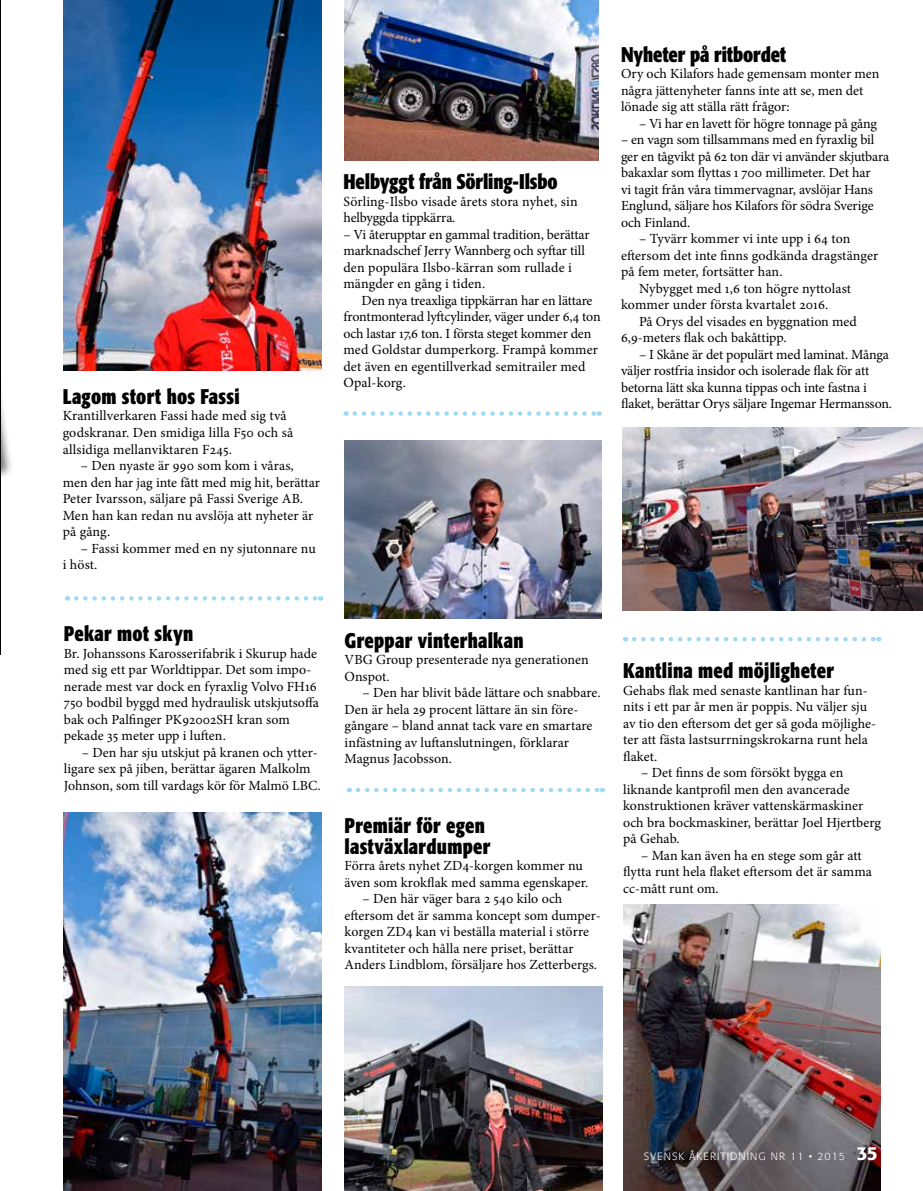
<style>
.page{position:relative;width:923px;height:1191px;background:#fff}
.page>*{position:absolute;margin:0;border:0;box-sizing:border-box;transform-origin:0 0}
.t1{font:700 21px/21px "Formata OT Condenced";letter-spacing:.01em;color:#000;scale:.93 1}
.t2{font:13.95px/16.5px "Minion Pro";color:#000}
.t3{font:300 10.5px "Formata OT";letter-spacing:.1em;color:#fff}
.s1{font-weight:500;font-size:18.75px}
</style>
<div class="page">
<img style="left:623px;top:905px;width:257px;height:286px">
<hr style="left:0;top:0;width:1px;height:654px;background:#000">
<img style="left:622px;top:427px;width:301px;height:183px">
<img style="left:344px;top:986px;width:259px;height:205px">
<img style="left:344px;top:0;width:254px;height:161px">
<img style="left:64px;top:812px;width:257px;height:379px">
<img style="left:344px;top:440px;width:258px;height:178px">
<img style="left:64px;top:0;width:257px;height:370px">
<div style="left:0;top:309px;width:14px;height:201px;background:#000;opacity:.55"></div>
<svg style="left:355px;top:411px;width:244px;height:5px"></svg>
<svg style="left:76px;top:596px;width:245px;height:4px"></svg>
<svg style="left:358px;top:787px;width:245px;height:5px"></svg>
<svg style="left:634px;top:637px;width:245px;height:4px"></svg>
<h1 class="t1" style="left:63px;top:386px;width:192px">Lagom stort hos Fassi</h1>
<p class="t2" style="left:63px;top:408px;width:232px">Krantillverkaren Fassi hade med sig två godskranar. Den smidiga lilla F50 och så allsidiga mellanviktaren F245.</p>
<p class="t2" style="left:63px;top:457px;width:259px;text-indent:18px">– Den nyaste är 990 som kom i våras, men den har jag inte fått med mig hit, berättar Peter Ivarsson, säljare på Fassi Sverige AB.<br>Men han kan redan nu avslöja att nyheter är på gång.</p>
<p class="t2" style="left:63px;top:540px;width:255px;text-indent:18px">– Fassi kommer med en ny sjutonnare nu i höst.</p>
<h1 class="t1" style="left:64px;top:623px;width:141px">Pekar mot skyn</h1>
<p class="t2" style="left:64px;top:645px;width:257px">Br. Johanssons Karosserifabrik i Skurup hade med sig ett par Worldtippar. Det som impo&shy;nerade mest var dock en fyraxlig Volvo FH16<br>750 bodbil byggd med hydraulisk utskjutsoffa bak och Palfinger PK92002SH kran som pekade 35 meter upp i luften.</p>
<p class="t2" style="left:64px;top:744px;width:258px;text-indent:18px">– Den har sju utskjut på kranen och ytter&shy;ligare sex på jiben, berättar ägaren Malkolm<br>Johnson, som till vardags kör för Malmö LBC.</p>
<h1 class="t1" style="left:343px;top:171px;width:232px">Helbyggt från Sörling-Ilsbo</h1>
<p class="t2" style="left:343px;top:193px;width:236px">Sörling-Ilsbo visade årets stora nyhet, sin helbyggda tippkärra.</p>
<p class="t2" style="left:343px;top:226px;width:248px">– Vi återupptar en gammal tradition, berättar marknadschef Jerry Wannberg och syftar till den populära Ilsbo-kärran som rullade i mängder en gång i tiden.</p>
<p class="t2" style="left:343px;top:292px;width:259px;text-indent:18px">Den nya treaxliga tippkärran har en lättare frontmonterad lyftcylinder, väger under 6,4 ton och lastar 17,6 ton. I första steget kommer den med Goldstar dumperkorg. Frampå kommer det även en egentillverkad semitrailer med Opal-korg.</p>
<h1 class="t1" style="left:621px;top:43px;width:179px">Nyheter på ritbordet</h1>
<p class="t2" style="left:621px;top:65px;width:260px">Ory och Kilafors hade gemensam monter men några jättenyheter fanns inte att se, men det lönade sig att ställa rätt frågor:</p>
<p class="t2" style="left:639px;top:115px;width:239px">– Vi har en lavett för högre tonnage på gång</p>
<p class="t2" style="left:621px;top:131px;width:270px">– en vagn som tillsammans med en fyraxlig bil ger en tågvikt på 62 ton där vi använder skjutbara bakaxlar som flyttas 1 700 millimeter. Det har<br>vi tagit från våra timmervagnar, avslöjar Hans Englund, säljare hos Kilafors för södra Sverige och Finland.</p>
<p class="t2" style="left:639px;top:230px;width:213px">– Tyvärr kommer vi inte upp i 64 ton</p>
<p class="t2" style="left:621px;top:247px;width:259px">eftersom det inte finns godkända dragstänger</p>
<p class="t2" style="left:621px;top:263px;width:163px">på fem meter, fortsätter han.</p>
<p class="t2" style="left:639px;top:280px;width:214px">Nybygget med 1,6 ton högre nyttolast</p>
<p class="t2" style="left:621px;top:296px;width:209px">kommer under första kvartalet 2016.</p>
<p class="t2" style="left:639px;top:313px;width:219px">På Orys del visades en byggnation med</p>
<p class="t2" style="left:621px;top:329px;width:167px">6,9-meters flak och bakåttipp.</p>
<p class="t2" style="left:621px;top:346px;width:273px;text-indent:18px">– I Skåne är det populärt med laminat. Många väljer rostfria insidor och isolerade flak för att betorna lätt ska kunna tippas och inte fastna i flaket, berättar Orys säljare Ingemar Hermansson.</p>
<h1 class="t1" style="left:344px;top:629px;width:194px">Greppar vinterhalkan</h1>
<p class="t2" style="left:344px;top:651px;width:246px">VBG Group presenterade nya generationen<br>Onspot.</p>
<p class="t2" style="left:344px;top:684px;width:258px;text-indent:18px">– Den har blivit både lättare och snabbare.<br>Den är hela 29 procent lättare än sin före&shy;gångare – bland annat tack vare en smartare infästning av luftanslutningen, förklarar Magnus Jacobsson.</p>
<h1 class="t1" style="left:344px;top:814px;width:159px">Premiär för egen lastväxlardumper</h1>
<p class="t2" style="left:344px;top:857px;width:245px">Förra årets nyhet ZD4-korgen kommer nu även som krokflak med samma egenskaper.</p>
<p class="t2" style="left:344px;top:890px;width:258px;text-indent:18px">– Den här väger bara 2 540 kilo och eftersom det är samma koncept som dumper&shy;korgen ZD4 kan vi beställa material i större kvantiteter och hålla nere priset, berättar Anders Lindblom, försäljare hos Zetterbergs.</p>
<h1 class="t1" style="left:623px;top:660px;width:229px">Kantlina med möjligheter</h1>
<p class="t2" style="left:623px;top:682px;width:255px">Gehabs flak med senaste kantlinan har fun&shy;nits i ett par år men är poppis. Nu väljer sju av tio den eftersom det ger så goda möjlighe&shy;ter att fästa lastsurrningskrokarna runt hela flaket.</p>
<p class="t2" style="left:623px;top:764px;width:259px;text-indent:18px">– Det finns de som försökt bygga en liknande kantprofil men den avancerade konstruktionen kräver vattenskärmaskiner och bra bockmaskiner, berättar Joel Hjertberg på Gehab.</p>
<p class="t2" style="left:623px;top:847px;width:250px;text-indent:18px">– Man kan även ha en stege som går att flytta runt hela flaket eftersom det är samma cc-mått runt om.</p>
<p class="t3" style="left:644px;top:1150px;width:235px">SVENSK ÅKERITIDNING NR 11 • 2015 <span class="s1">35</span></p>
</div>
